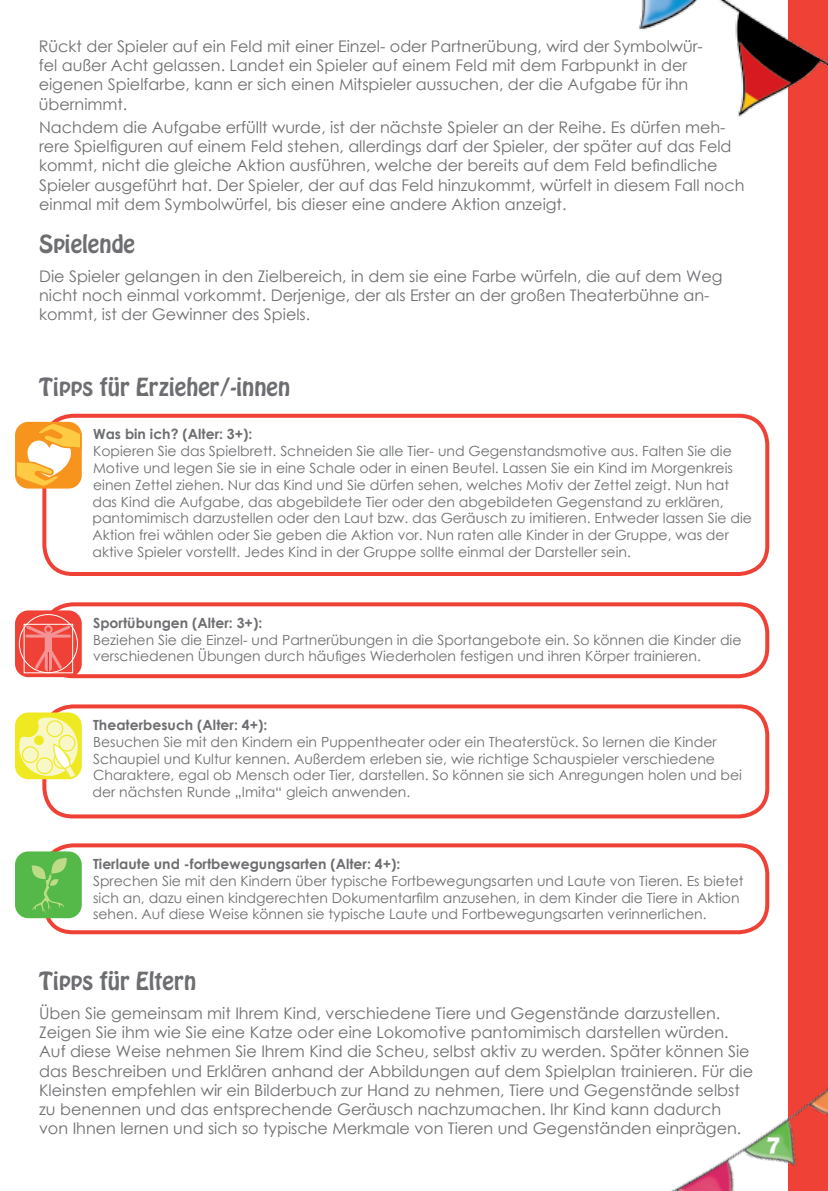
<style>
.page{position:relative;width:828px;height:1191px;background:#fff}
.page>*{position:absolute;margin:0;border:0;box-sizing:border-box;transform-origin:0 0}
.t1{font:22px "Hobo Std";color:#6d6e71}
.t2{font:20px "BD Cartoon Shout";color:#fff}
.t3{font:16px/19.2px "Century Gothic";color:#6d6e71}
.t4{font:14px/16.8px "Century Gothic";color:#6d6e71}
.t5{font:700 14px "Century Gothic";color:#6d6e71}
</style>
<div class="page">
<div style="left:788px;top:0;width:40px;height:1191px;background:#ef4135"></div>
<img style="left:671px;top:1087px;width:157px;height:104px">
<img style="left:639px;top:0;width:189px;height:117px">
<div style="left:42px;top:414px;width:727px;height:162px;border:4px solid #ef4135;border-radius:28px"></div>
<div style="left:42px;top:602px;width:727px;height:76px;border:4px solid #ef4135;border-radius:28px"></div>
<div style="left:42px;top:704px;width:727px;height:114px;border:4px solid #ef4135;border-radius:28px"></div>
<div style="left:42px;top:843px;width:727px;height:91px;border:4px solid #ef4135;border-radius:28px"></div>
<svg style="left:15px;top:422px;width:67px;height:66px"></svg>
<svg style="left:15px;top:610px;width:67px;height:67px;background:#f1625a"></svg>
<div style="left:15px;top:712px;width:67px;height:67px;background:#efe922;border-radius:13px"></div>
<svg style="left:18px;top:713px;width:63px;height:66px"></svg>
<div style="left:15px;top:851px;width:67px;height:67px;background:#54b948;border-radius:13px"></div>
<svg style="left:31px;top:857px;width:36px;height:56px"></svg>
<p class="t3" style="left:39px;top:36px;width:666px">Rückt der Spieler auf ein Feld mit einer Einzel- oder Partnerübung, wird der Symbolwür&shy;fel außer Acht gelassen. Landet ein Spieler auf einem Feld mit dem Farbpunkt in der eigenen Spielfarbe, kann er sich einen Mitspieler aussuchen, der die Aufgabe für ihn übernimmt.</p>
<p class="t3" style="left:39px;top:117px;width:707px">Nachdem die Aufgabe erfüllt wurde, ist der nächste Spieler an der Reihe. Es dürfen meh&shy;rere Spielfiguren auf einem Feld stehen, allerdings darf der Spieler, der später auf das Feld kommt, nicht die gleiche Aktion ausführen, welche der bereits auf dem Feld befindliche Spieler ausgeführt hat. Der Spieler, der auf das Feld hinzukommt, würfelt in diesem Fall noch einmal mit dem Symbolwürfel, bis dieser eine andere Aktion anzeigt.</p>
<h1 class="t1" style="left:39px;top:229px;width:97px">Spielende</h1>
<p class="t3" style="left:39px;top:266px;width:685px">Die Spieler gelangen in den Zielbereich, in dem sie eine Farbe würfeln, die auf dem Weg nicht noch einmal vorkommt. Derjenige, der als Erster an der großen Theaterbühne an&shy;kommt, ist der Gewinner des Spiels.</p>
<h1 class="t1" style="left:39px;top:372px;width:253px">Tipps für Erzieher/-innen</h1>
<p class="t5" style="left:93px;top:423px;width:161px">Was bin ich? (Alter: 3+):</p>
<p class="t4" style="left:92px;top:442px;width:661px">Kopieren Sie das Spielbrett. Schneiden Sie alle Tier- und Gegenstandsmotive aus. Falten Sie die Motive und legen Sie sie in eine Schale oder in einen Beutel. Lassen Sie ein Kind im Morgenkreis einen Zettel ziehen. Nur das Kind und Sie dürfen sehen, welches Motiv der Zettel zeigt. Nun hat das Kind die Aufgabe, das abgebildete Tier oder den abgebildeten Gegenstand zu erklären, pantomimisch darzustellen oder den Laut bzw. das Geräusch zu imitieren. Entweder lassen Sie die Aktion frei wählen oder Sie geben die Aktion vor. Nun raten alle Kinder in der Gruppe, was der aktive Spieler vorstellt. Jedes Kind in der Gruppe sollte einmal der Darsteller sein.</p>
<p class="t5" style="left:93px;top:612px;width:171px">Sportübungen (Alter: 3+):</p>
<p class="t4" style="left:93px;top:631px;width:650px">Beziehen Sie die Einzel- und Partnerübungen in die Sportangebote ein. So können die Kinder die verschiedenen Übungen durch häufiges Wiederholen festigen und ihren Körper trainieren.</p>
<p class="t5" style="left:93px;top:714px;width:176px">Theaterbesuch (Alter: 4+):</p>
<p class="t4" style="left:92px;top:733px;width:651px">Besuchen Sie mit den Kindern ein Puppentheater oder ein Theaterstück. So lernen die Kinder Schaupiel und Kultur kennen. Außerdem erleben sie, wie richtige Schauspieler verschiedene Charaktere, egal ob Mensch oder Tier, darstellen. So können sie sich Anregungen holen und bei der nächsten Runde „Imita“ gleich anwenden.</p>
<p class="t5" style="left:93px;top:853px;width:309px">Tierlaute und -fortbewegungsarten (Alter: 4+):</p>
<p class="t4" style="left:93px;top:872px;width:652px">Sprechen Sie mit den Kindern über typische Fortbewegungsarten und Laute von Tieren. Es bietet sich an, dazu einen kindgerechten Dokumentarfilm anzusehen, in dem Kinder die Tiere in Aktion sehen. Auf diese Weise können sie typische Laute und Fortbewegungsarten verinnerlichen.</p>
<h1 class="t1" style="left:39px;top:966px;width:159px">Tipps für Eltern</h1>
<p class="t3" style="left:39px;top:1003px;width:715px">Üben Sie gemeinsam mit Ihrem Kind, verschiedene Tiere und Gegenstände darzustellen.<br>Zeigen Sie ihm wie Sie eine Katze oder eine Lokomotive pantomimisch darstellen würden.<br>Auf diese Weise nehmen Sie Ihrem Kind die Scheu, selbst aktiv zu werden. Später können Sie das Beschreiben und Erklären anhand der Abbildungen auf dem Spielplan trainieren. Für die Kleinsten empfehlen wir ein Bilderbuch zur Hand zu nehmen, Tiere und Gegenstände selbst zu benennen und das entsprechende Geräusch nachzumachen. Ihr Kind kann dadurch von Ihnen lernen und sich so typische Merkmale von Tieren und Gegenständen einprägen.</p>
<p class="t2" style="left:767px;top:1135px;width:14px">7</p>
</div>
